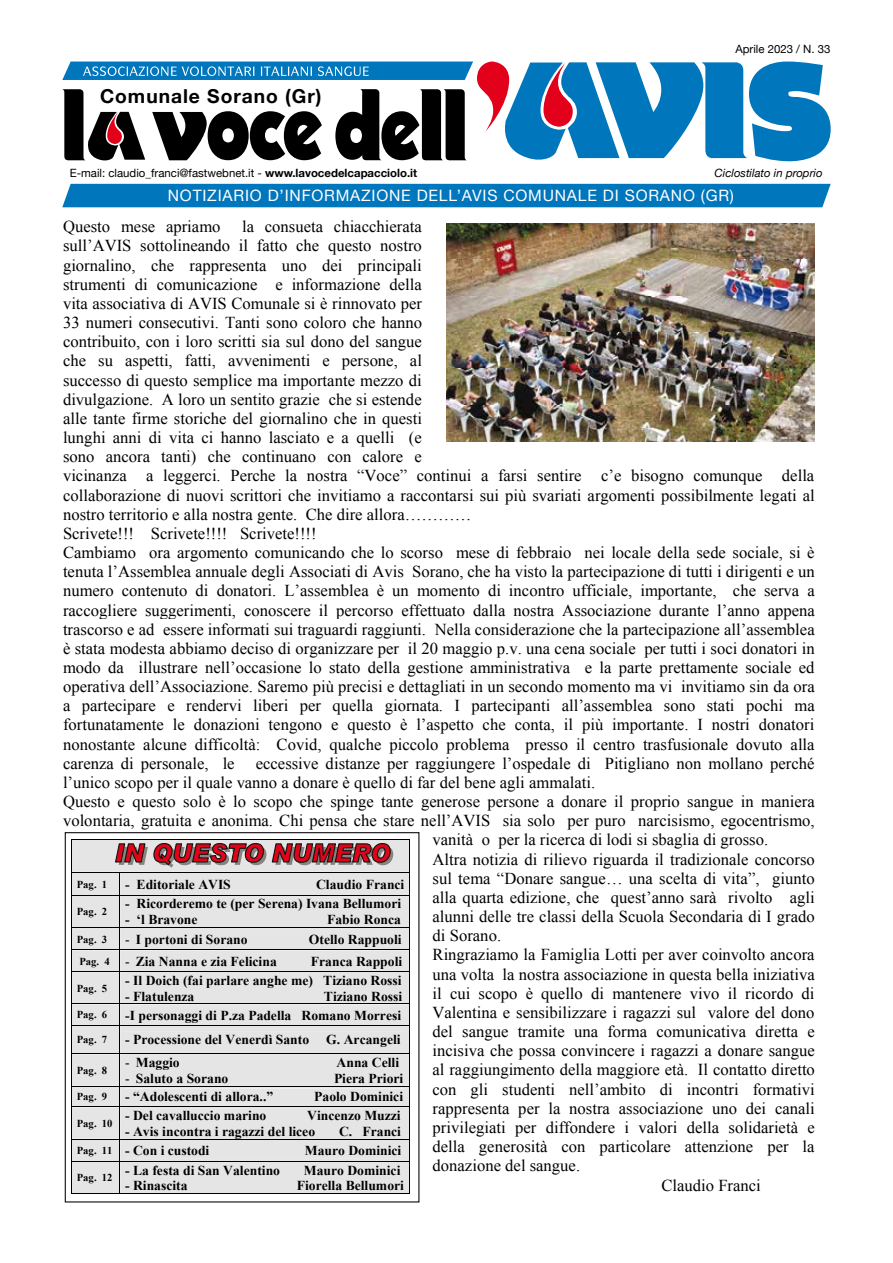
<style>
.page{position:relative;width:893px;height:1263px;background:#fff}
.page>*{position:absolute;margin:0;border:0;box-sizing:border-box;transform-origin:0 0}
.t1{font:700 19.2px "Helvetica Neue";letter-spacing:.05em;color:#000}
.t2{font:16.65px/19.2px "Times New Roman";color:#000}
.t3{font:15.75px "Helvetica Neue";letter-spacing:.05em;color:#fff}
.t4{font:700 13.65px "Times New Roman";color:#000}
.t5{font:11.4px "Helvetica Neue";color:#000}
.t6{font:italic 11.4px "Helvetica Neue";color:#000}
.t7{font:700 10.65px "Times New Roman";letter-spacing:-.005em;color:#000}
.s1{font-weight:700}
.s2{font-weight:400}
.s3{font-size:10.65px}
</style>
<div class="page">
<div style="left:65px;top:832px;width:354px;height:370px;border:1px solid #111211"></div>
<svg style="left:71px;top:839px;width:339px;height:355px;background:#d4d0d1"></svg>
<img style="left:446px;top:223px;width:368px;height:219px">
<svg style="left:62px;top:62px;width:769px;height:99px"></svg>
<div style="left:62px;top:184px;width:769px;height:23px;background:#0076bd"></div>
<p class="t1" style="left:100px;top:81px;width:223px">Comunale Sorano (Gr)</p>
<p class="t5" style="left:735px;top:41px;width:97px">Aprile 2023 / N. 33</p>
<p class="t5" style="left:70px;top:165px;width:349px">E-mail: claudio_franci@fastwebnet.it - <span class="s1">www.lavocedelcapacciolo.it</span></p>
<p class="t6" style="left:715px;top:164px;width:109px">Ciclostilato in proprio</p>
<p class="t3" style="left:168px;top:184px;width:568px">NOTIZIARIO D’INFORMAZIONE DELL’AVIS COMUNALE DI SORANO (GR)</p>
<p class="t2" style="left:63px;top:217px;width:753px;text-indent:179px">la consueta chiacchierata<br>sull’AVIS sottolineando il fatto che questo nostro<br>giornalino, che rappresenta uno dei principali<br>strumenti di comunicazione e informazione della<br>vita associativa di AVIS Comunale si è rinnovato per<br>33 numeri consecutivi. Tanti sono coloro che hanno<br>contribuito, con i loro scritti sia sul dono del sangue<br>che su aspetti, fatti, avvenimenti e persone, al<br>successo di questo semplice ma importante mezzo di<br>divulgazione. A loro un sentito grazie che si estende<br>alle tante firme storiche del giornalino che in questi<br>lunghi anni di vita ci hanno lasciato e a quelli (e<br>sono ancora tanti) che continuano con calore e<br>vicinanza a leggerci. Perche la nostra “Voce” continui a farsi sentire c’e bisogno comunque della collaborazione di nuovi scrittori che invitiamo a raccontarsi sui più svariati argomenti possibilmente legati al nostro territorio e alla nostra gente. Che dire allora…………<br>Scrivete!!! Scrivete!!!! Scrivete!!!!<br>Cambiamo ora argomento comunicando che lo scorso mese di febbraio nei locale della sede sociale, si è tenuta l’Assemblea annuale degli Associati di Avis Sorano, che ha visto la partecipazione di tutti i dirigenti e un numero contenuto di donatori. L’assemblea è un momento di incontro ufficiale, importante, che serva a raccogliere suggerimenti, conoscere il percorso effettuato dalla nostra Associazione durante l’anno appena trascorso e ad essere informati sui traguardi raggiunti. Nella considerazione che la partecipazione all’assemblea è stata modesta abbiamo deciso di organizzare per il 20 maggio p.v. una cena sociale per tutti i soci donatori in modo da illustrare nell’occasione lo stato della gestione amministrativa e la parte prettamente sociale ed operativa dell’Associazione. Saremo più precisi e dettagliati in un secondo momento ma vi invitiamo sin da ora a partecipare e rendervi liberi per quella giornata. I partecipanti all’assemblea sono stati pochi ma fortunatamente le donazioni tengono e questo è l’aspetto che conta, il più importante. I nostri donatori nonostante alcune difficoltà: Covid, qualche piccolo problema presso il centro trasfusionale dovuto alla carenza di personale, le</p>
<p class="t2" style="left:63px;top:217px;width:159px">Questo mese apriamo</p>
<p class="t2" style="left:256px;top:753px;width:560px">eccessive distanze per raggiungere l’ospedale di Pitigliano non mollano perché</p>
<p class="t2" style="left:63px;top:773px;width:534px">l’unico scopo per il quale vanno a donare è quello di far del bene agli ammalati.</p>
<p class="t2" style="left:63px;top:792px;width:753px">Questo e questo solo è lo scopo che spinge tante generose persone a donare il proprio sangue in maniera</p>
<p class="t2" style="left:63px;top:811px;width:753px">volontaria, gratuita e anonima. Chi pensa che stare nell’AVIS sia solo per puro narcisismo, egocentrismo,</p>
<p class="t2" style="left:433px;top:830px;width:337px">vanità o per la ricerca di lodi si sbaglia di grosso.</p>
<p class="t2" style="left:433px;top:849px;width:384px">Altra notizia di rilievo riguarda il tradizionale concorso</p>
<p class="t2" style="left:433px;top:868px;width:384px">sul tema “Donare sangue… una scelta di vita”, giunto</p>
<p class="t2" style="left:433px;top:887px;width:384px">alla quarta edizione, che quest’anno sarà rivolto agli</p>
<p class="t2" style="left:433px;top:907px;width:384px">alunni delle tre classi della Scuola Secondaria di I grado</p>
<p class="t2" style="left:433px;top:926px;width:70px">di Sorano.</p>
<p class="t2" style="left:433px;top:945px;width:384px">Ringraziamo la Famiglia Lotti per aver coinvolto ancora</p>
<p class="t2" style="left:433px;top:964px;width:384px">una volta la nostra associazione in questa bella iniziativa</p>
<p class="t2" style="left:433px;top:983px;width:383px">il cui scopo è quello di mantenere vivo il ricordo di</p>
<p class="t2" style="left:433px;top:1002px;width:383px">Valentina e sensibilizzare i ragazzi sul valore del dono</p>
<p class="t2" style="left:433px;top:1022px;width:384px">del sangue tramite una forma comunicativa diretta e</p>
<p class="t2" style="left:433px;top:1041px;width:384px">incisiva che possa convincere i ragazzi a donare sangue</p>
<p class="t2" style="left:433px;top:1060px;width:384px">al raggiungimento della maggiore età. Il contatto diretto</p>
<p class="t2" style="left:433px;top:1079px;width:384px">con gli studenti nell’ambito di incontri formativi</p>
<p class="t2" style="left:433px;top:1098px;width:384px">rappresenta per la nostra associazione uno dei canali</p>
<p class="t2" style="left:433px;top:1117px;width:384px">privilegiati per diffondere i valori della solidarietà e</p>
<p class="t2" style="left:433px;top:1137px;width:384px">della generosità con particolare attenzione per la</p>
<p class="t2" style="left:433px;top:1156px;width:149px">donazione del sangue.</p>
<p class="t2" style="left:661px;top:1175px;width:101px">Claudio Franci</p>
<p class="t7" style="left:77px;top:876px;width:32px">Pag. 1</p>
<p class="t4" style="left:125px;top:874px;width:107px">- Editoriale AVIS</p>
<p class="t4" style="left:316px;top:874px;width:90px">Claudio Franci</p>
<p class="t7" style="left:77px;top:904px;width:32px">Pag. 2</p>
<p class="t4" style="left:125px;top:894px;width:277px">- Ricorderemo te (per Serena) Ivana Bellumori</p>
<p class="t4" style="left:125px;top:910px;width:74px">- ‘l Bravone</p>
<p class="t4" style="left:327px;top:910px;width:75px">Fabio Ronca</p>
<p class="t7" style="left:77px;top:931px;width:32px">Pag. 3</p>
<p class="t4" style="left:125px;top:929px;width:124px"><span class="s2">-</span> I portoni di Sorano</p>
<p class="t4" style="left:309px;top:929px;width:94px">Otello Rappuoli</p>
<p class="t4" style="left:79px;top:952px;width:199px"><span class="s3">Pag. 4</span> <span class="s2">-</span> Zia Nanna e zia Felicina</p>
<p class="t4" style="left:311px;top:952px;width:93px">Franca Rappoli</p>
<p class="t7" style="left:77px;top:981px;width:32px">Pag. 5</p>
<p class="t4" style="left:125px;top:971px;width:278px">- Il Doich (fai parlare anghe me) Tiziano Rossi</p>
<p class="t4" style="left:125px;top:986px;width:71px">- Flatulenza</p>
<p class="t4" style="left:324px;top:986px;width:80px">Tiziano Rossi</p>
<p class="t7" style="left:77px;top:1007px;width:32px">Pag. 6</p>
<p class="t4" style="left:125px;top:1005px;width:278px">-I personaggi di P.za Padella Romano Morresi</p>
<p class="t7" style="left:77px;top:1032px;width:32px">Pag. 7</p>
<p class="t4" style="left:125px;top:1030px;width:186px">- Processione del Venerdì Santo</p>
<p class="t4" style="left:326px;top:1030px;width:76px">G. Arcangeli</p>
<p class="t7" style="left:77px;top:1063px;width:32px">Pag. 8</p>
<p class="t4" style="left:125px;top:1053px;width:56px"><span class="s2">-</span> Maggio</p>
<p class="t4" style="left:337px;top:1053px;width:64px">Anna Celli</p>
<p class="t4" style="left:125px;top:1068px;width:105px"><span class="s2">-</span> Saluto a Sorano</p>
<p class="t4" style="left:334px;top:1068px;width:71px">Piera Priori</p>
<p class="t7" style="left:77px;top:1089px;width:32px">Pag. 9</p>
<p class="t4" style="left:125px;top:1087px;width:150px">- “Adolescenti di allora..”</p>
<p class="t4" style="left:314px;top:1087px;width:91px">Paolo Dominici</p>
<p class="t7" style="left:77px;top:1116px;width:37px">Pag. 10</p>
<p class="t4" style="left:125px;top:1106px;width:143px">- Del cavalluccio marino</p>
<p class="t4" style="left:307px;top:1106px;width:95px">Vincenzo Muzzi</p>
<p class="t4" style="left:125px;top:1121px;width:192px">- Avis incontra i ragazzi del liceo</p>
<p class="t4" style="left:339px;top:1121px;width:64px">C. Franci</p>
<p class="t4" style="left:77px;top:1141px;width:134px"><span class="s3">Pag. 11</span> - Con i custodi</p>
<p class="t4" style="left:305px;top:1141px;width:98px">Mauro Dominici</p>
<p class="t7" style="left:77px;top:1170px;width:37px">Pag. 12</p>
<p class="t4" style="left:125px;top:1160px;width:156px">- La festa di San Valentino</p>
<p class="t4" style="left:304px;top:1160px;width:98px">Mauro Dominici</p>
<p class="t4" style="left:125px;top:1176px;width:64px">- Rinascita</p>
<p class="t4" style="left:297px;top:1176px;width:109px">Fiorella Bellumori</p>
</div>
